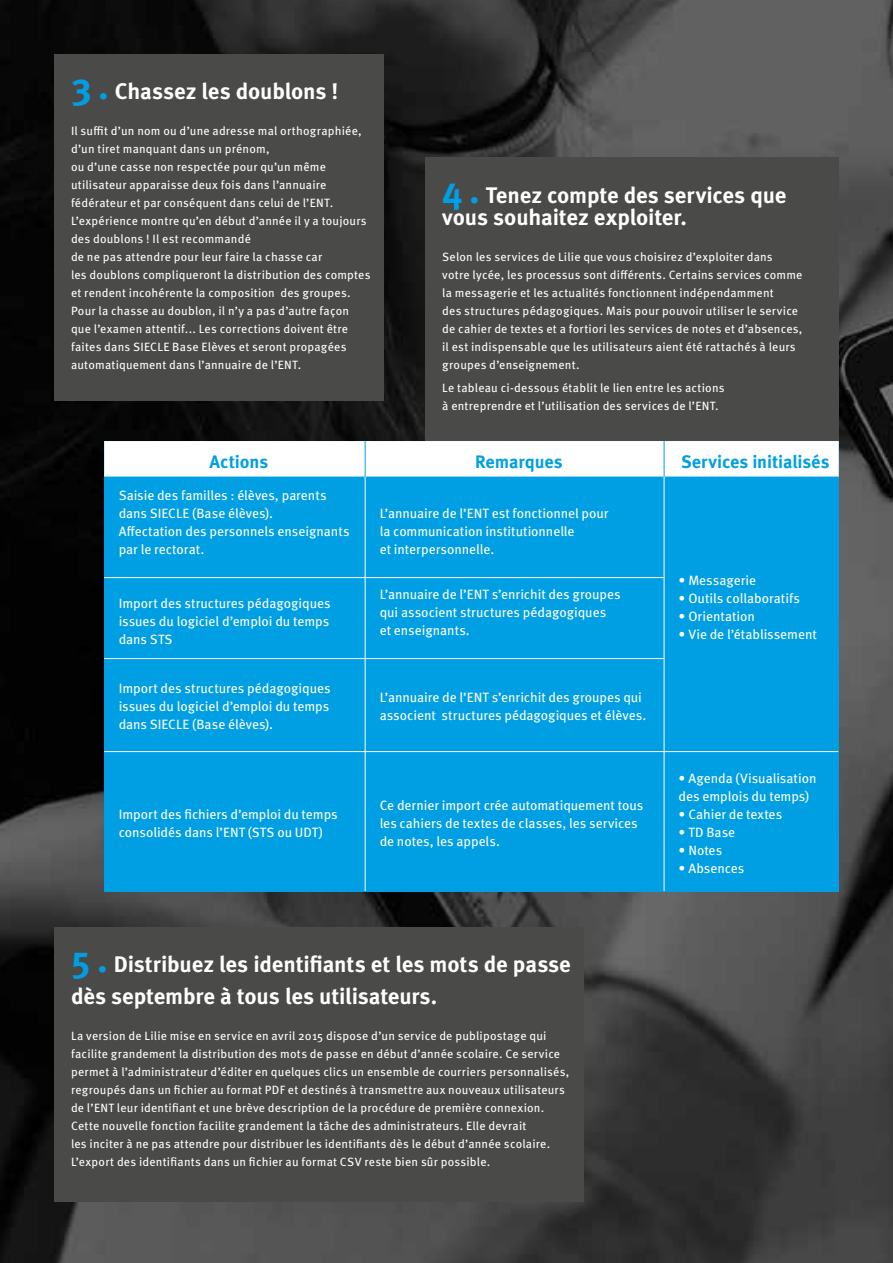
<style>
.page{position:relative;width:893px;height:1263px;background:#fff}
.page>*{position:absolute;margin:0;border:0;box-sizing:border-box;transform-origin:0 0}
.t1{font:700 22.5px/22.5px "Meta OT";letter-spacing:-.01em;color:#fff}
.t2{font:700 18px "Meta OT";letter-spacing:-.005em;color:#009fe3}
.t3{font:13.5px/18px "Meta OT";letter-spacing:-.005em;color:#fff}
.t4{font:12px/18px "Meta OT";letter-spacing:.015em;color:#fff}
.s1{font-size:37.5px;color:#009fe3}
</style>
<div class="page">
<img style="left:0;top:0;width:893px;height:1263px">
<div style="left:425px;top:158px;width:413px;height:283px;background:#4a4a49"></div>
<div style="left:54px;top:54px;width:330px;height:346px;background:#4a4a49"></div>
<div style="left:104px;top:441px;width:734px;height:450px;background:#009fe3"></div>
<svg style="left:104px;top:441px;width:734px;height:36px;background:#fafdfe"></svg>
<hr style="left:365px;top:477px;width:1px;height:100px;background:#fff">
<hr style="left:664px;top:477px;width:1px;height:100px;background:#fff">
<hr style="left:104px;top:577px;width:261px;height:1px;background:#fff">
<hr style="left:365px;top:577px;width:299px;height:1px;background:#fff">
<hr style="left:365px;top:578px;width:1px;height:80px;background:#fff">
<hr style="left:664px;top:578px;width:1px;height:80px;background:#fff">
<hr style="left:104px;top:658px;width:261px;height:1px;background:#fff">
<hr style="left:365px;top:658px;width:299px;height:1px;background:#fff">
<hr style="left:365px;top:659px;width:1px;height:92px;background:#fff">
<hr style="left:664px;top:659px;width:1px;height:92px;background:#fff">
<hr style="left:104px;top:751px;width:261px;height:1px;background:#fff">
<hr style="left:365px;top:751px;width:299px;height:1px;background:#fff">
<hr style="left:365px;top:752px;width:1px;height:139px;background:#fff">
<hr style="left:664px;top:751px;width:174px;height:1px;background:#fff">
<hr style="left:664px;top:752px;width:1px;height:139px;background:#fff">
<hr style="left:365px;top:441px;width:1px;height:36px;background:#009fe3">
<hr style="left:664px;top:441px;width:1px;height:36px;background:#009fe3">
<hr style="left:838px;top:441px;width:1px;height:36px;background:#fff">
<div style="left:54px;top:927px;width:530px;height:275px;background:#4a4a49"></div>
<h1 class="t1" style="left:71px;top:81px;width:269px"><span class="s1">3 .</span> Chassez les doublons !</h1>
<p class="t4" style="left:71px;top:122px;width:301px">Il suffit d’un nom ou d’une adresse mal orthographiée, d’un tiret manquant dans un prénom,<br>ou d’une casse non respectée pour qu’un même utilisateur apparaisse deux fois dans l’annuaire fédérateur et par conséquent dans celui de l’ENT.<br>L’expérience montre qu’en début d’année il y a toujours des doublons ! Il est recommandé<br>de ne pas attendre pour leur faire la chasse car<br>les doublons compliqueront la distribution des comptes et rendent incohérente la composition des groupes.<br>Pour la chasse au doublon, il n’y a pas d’autre façon que l’examen attentif... Les corrections doivent être faites dans SIECLE Base Elèves et seront propagées automatiquement dans l’annuaire de l’ENT.</p>
<h1 class="t1" style="left:442px;top:184px;width:346px"><span class="s1">4 .</span> Tenez compte des services que vous souhaitez exploiter.</h1>
<p class="t4" style="left:442px;top:248px;width:362px">Selon les services de Lilie que vous choisirez d’exploiter dans votre lycée, les processus sont différents. Certains services comme la messagerie et les actualités fonctionnent indépendamment<br>des structures pédagogiques. Mais pour pouvoir utiliser le service de cahier de textes et a fortiori les services de notes et d’absences, il est indispensable que les utilisateurs aient été rattachés à leurs groupes d’enseignement.</p>
<p class="t4" style="left:442px;top:379px;width:284px">Le tableau ci-dessous établit le lien entre les actions à entreprendre et l’utilisation des services de l’ENT.</p>
<h2 class="t2" style="left:210px;top:451px;width:60px">Actions</h2>
<h2 class="t2" style="left:475px;top:451px;width:89px">Remarques</h2>
<h2 class="t2" style="left:681px;top:451px;width:150px">Services initialisés</h2>
<p class="t3" style="left:119px;top:486px;width:232px">Saisie des familles : élèves, parents dans SIECLE (Base élèves).<br>Affectation des personnels enseignants par le rectorat.</p>
<p class="t3" style="left:380px;top:504px;width:230px">L’annuaire de l’ENT est fonctionnel pour la communication institutionnelle<br>et interpersonnelle.</p>
<p class="t3" style="left:119px;top:594px;width:214px;text-align:justify">Import des structures pédagogiques issues du logiciel d’emploi du temps dans STS</p>
<p class="t3" style="left:380px;top:585px;width:242px">L’annuaire de l’ENT s’enrichit des groupes qui associent structures pédagogiques et enseignants.</p>
<p class="t3" style="left:119px;top:680px;width:214px;text-align:justify">Import des structures pédagogiques issues du logiciel d’emploi du temps dans SIECLE (Base élèves).</p>
<p class="t3" style="left:380px;top:689px;width:268px">L’annuaire de l’ENT s’enrichit des groupes qui associent structures pédagogiques et élèves.</p>
<p class="t3" style="left:119px;top:806px;width:221px">Import des fichiers d’emploi du temps consolidés dans l’ENT (STS ou UDT)</p>
<p class="t3" style="left:380px;top:797px;width:265px">Ce dernier import crée automatiquement tous les cahiers de textes de classes, les services de notes, les appels.</p>
<h1 class="t1" style="left:71px;top:949px;width:501px;line-height:31.5px"><span class="s1">5 .</span> Distribuez les identifiants et les mots de passe dès septembre à tous les utilisateurs.</h1>
<p class="t4" style="left:71px;top:1027px;width:500px">La version de Lilie mise en service en avril 2015 dispose d’un service de publipostage qui facilite grandement la distribution des mots de passe en début d’année scolaire. Ce service permet à l’administrateur d’éditer en quelques clics un ensemble de courriers personnalisés, regroupés dans un fichier au format PDF et destinés à transmettre aux nouveaux utilisateurs de l’ENT leur identifiant et une brève description de la procédure de première connexion.<br>Cette nouvelle fonction facilite grandement la tâche des administrateurs. Elle devrait<br>les inciter à ne pas attendre pour distribuer les identifiants dès le début d’année scolaire.<br>L’export des identifiants dans un fichier au format CSV reste bien sûr possible.</p>
<p class="t3" style="left:679px;top:572px;width:79px">• Messagerie</p>
<p class="t3" style="left:679px;top:590px;width:123px">• Outils collaboratifs</p>
<p class="t3" style="left:679px;top:608px;width:78px">• Orientation</p>
<p class="t3" style="left:679px;top:626px;width:140px">• Vie de l’établissement</p>
<p class="t3" style="left:679px;top:770px;width:139px">• Agenda (Visualisation des emplois du temps)</p>
<p class="t3" style="left:679px;top:806px;width:105px">• Cahier de textes</p>
<p class="t3" style="left:679px;top:824px;width:58px">• TD Base</p>
<p class="t3" style="left:679px;top:842px;width:45px">• Notes</p>
<p class="t3" style="left:679px;top:860px;width:67px">• Absences</p>
</div>
